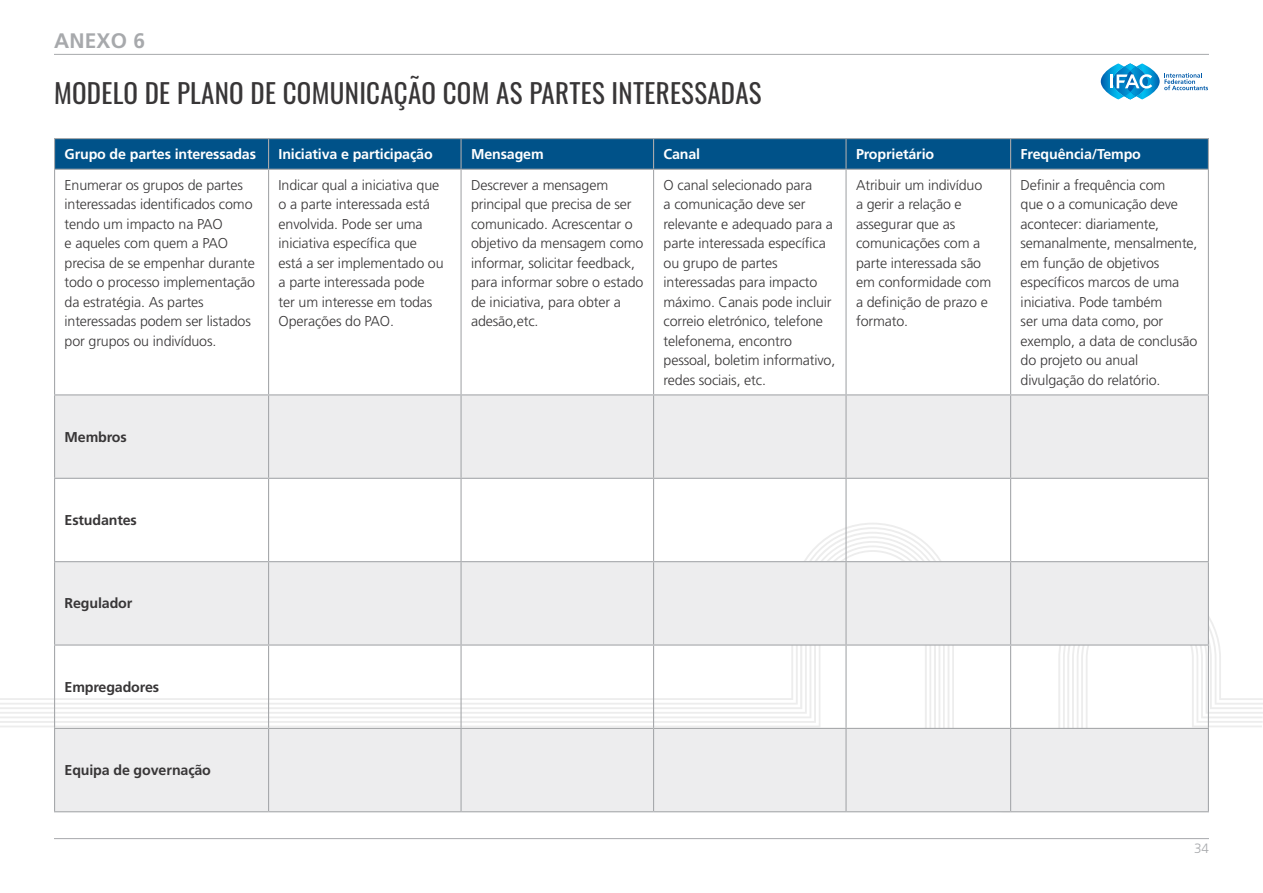
<style>
.page{position:relative;width:1263px;height:893px;background:#fff}
.page>*{position:absolute;margin:0;border:0;box-sizing:border-box;transform-origin:0 0}
.t1{font:27px "Oswald";letter-spacing:.01em;color:#383637}
.t2{font:700 21px "Frutiger LT Std";letter-spacing:.01em;color:#a7a9ac}
.t3{font:300 14.25px/19.5px "Frutiger LT Std";letter-spacing:-.01em;color:#383637}
.t4{font:700 14.25px "Frutiger LT Std";letter-spacing:-.01em;color:#fff}
.t5{font:700 14.25px "Frutiger LT Std";letter-spacing:-.01em;color:#383637}
.t6{font:300 13.5px "Frutiger LT Std";color:#a7a9ac}
</style>
<div class="page">
<hr style="left:54px;top:54px;width:1155px;height:1px;background:#a7a9ac">
<hr style="left:54px;top:838px;width:1155px;height:1px;background:#a7a9ac">
<svg style="left:0;top:617px;width:1262px;height:110px"></svg>
<div style="left:55px;top:139px;width:1153px;height:30px;background:#005289"></div>
<svg style="left:55px;top:395px;width:1153px;height:416px;fill:#ededee"></svg>
<hr style="left:54px;top:138px;width:215px;height:1px;background:#a7a9ac">
<hr style="left:54px;top:139px;width:1px;height:30px;background:#a7a9ac">
<hr style="left:269px;top:138px;width:192px;height:1px;background:#a7a9ac">
<hr style="left:268px;top:139px;width:1px;height:30px;background:#a7a9ac">
<hr style="left:461px;top:138px;width:192px;height:1px;background:#a7a9ac">
<hr style="left:460px;top:139px;width:2px;height:30px;background:#a7a9ac">
<hr style="left:653px;top:138px;width:193px;height:1px;background:#a7a9ac">
<hr style="left:653px;top:139px;width:1px;height:30px;background:#a7a9ac">
<hr style="left:846px;top:138px;width:164px;height:1px;background:#a7a9ac">
<hr style="left:845px;top:139px;width:2px;height:30px;background:#a7a9ac">
<hr style="left:1010px;top:138px;width:199px;height:1px;background:#a7a9ac">
<hr style="left:1010px;top:139px;width:1px;height:30px;background:#a7a9ac">
<hr style="left:1208px;top:139px;width:1px;height:30px;background:#a7a9ac">
<hr style="left:54px;top:169px;width:215px;height:1px;background:#a7a9ac">
<hr style="left:54px;top:170px;width:1px;height:224px;background:#a7a9ac">
<hr style="left:269px;top:169px;width:192px;height:1px;background:#a7a9ac">
<hr style="left:268px;top:170px;width:1px;height:224px;background:#a7a9ac">
<hr style="left:461px;top:169px;width:192px;height:1px;background:#a7a9ac">
<hr style="left:460px;top:170px;width:2px;height:224px;background:#a7a9ac">
<hr style="left:653px;top:169px;width:193px;height:1px;background:#a7a9ac">
<hr style="left:653px;top:170px;width:1px;height:224px;background:#a7a9ac">
<hr style="left:846px;top:169px;width:164px;height:1px;background:#a7a9ac">
<hr style="left:845px;top:170px;width:2px;height:224px;background:#a7a9ac">
<hr style="left:1010px;top:169px;width:199px;height:1px;background:#a7a9ac">
<hr style="left:1010px;top:170px;width:1px;height:224px;background:#a7a9ac">
<hr style="left:1208px;top:170px;width:1px;height:224px;background:#a7a9ac">
<hr style="left:54px;top:394px;width:215px;height:1px;background:#a7a9ac">
<hr style="left:54px;top:395px;width:1px;height:83px;background:#a7a9ac">
<hr style="left:269px;top:394px;width:192px;height:1px;background:#a7a9ac">
<hr style="left:268px;top:395px;width:1px;height:83px;background:#a7a9ac">
<hr style="left:461px;top:394px;width:192px;height:1px;background:#a7a9ac">
<hr style="left:460px;top:395px;width:2px;height:83px;background:#a7a9ac">
<hr style="left:653px;top:394px;width:193px;height:1px;background:#a7a9ac">
<hr style="left:653px;top:395px;width:1px;height:83px;background:#a7a9ac">
<hr style="left:846px;top:394px;width:164px;height:1px;background:#a7a9ac">
<hr style="left:845px;top:395px;width:2px;height:83px;background:#a7a9ac">
<hr style="left:1010px;top:394px;width:199px;height:1px;background:#a7a9ac">
<hr style="left:1010px;top:395px;width:1px;height:83px;background:#a7a9ac">
<hr style="left:1208px;top:395px;width:1px;height:83px;background:#a7a9ac">
<hr style="left:54px;top:478px;width:215px;height:1px;background:#a7a9ac">
<hr style="left:54px;top:479px;width:1px;height:82px;background:#a7a9ac">
<hr style="left:269px;top:478px;width:192px;height:1px;background:#a7a9ac">
<hr style="left:268px;top:479px;width:1px;height:82px;background:#a7a9ac">
<hr style="left:461px;top:478px;width:192px;height:1px;background:#a7a9ac">
<hr style="left:460px;top:479px;width:2px;height:82px;background:#a7a9ac">
<hr style="left:653px;top:478px;width:193px;height:1px;background:#a7a9ac">
<hr style="left:653px;top:479px;width:1px;height:82px;background:#a7a9ac">
<hr style="left:846px;top:478px;width:164px;height:1px;background:#a7a9ac">
<hr style="left:845px;top:479px;width:2px;height:82px;background:#a7a9ac">
<hr style="left:1010px;top:478px;width:199px;height:1px;background:#a7a9ac">
<hr style="left:1010px;top:479px;width:1px;height:82px;background:#a7a9ac">
<hr style="left:1208px;top:479px;width:1px;height:82px;background:#a7a9ac">
<hr style="left:54px;top:561px;width:215px;height:1px;background:#a7a9ac">
<hr style="left:54px;top:562px;width:1px;height:82px;background:#a7a9ac">
<hr style="left:269px;top:561px;width:192px;height:1px;background:#a7a9ac">
<hr style="left:268px;top:562px;width:1px;height:82px;background:#a7a9ac">
<hr style="left:461px;top:561px;width:192px;height:1px;background:#a7a9ac">
<hr style="left:460px;top:562px;width:2px;height:82px;background:#a7a9ac">
<hr style="left:653px;top:561px;width:193px;height:1px;background:#a7a9ac">
<hr style="left:653px;top:562px;width:1px;height:82px;background:#a7a9ac">
<hr style="left:846px;top:561px;width:164px;height:1px;background:#a7a9ac">
<hr style="left:845px;top:562px;width:2px;height:82px;background:#a7a9ac">
<hr style="left:1010px;top:561px;width:199px;height:1px;background:#a7a9ac">
<hr style="left:1010px;top:562px;width:1px;height:82px;background:#a7a9ac">
<hr style="left:1208px;top:562px;width:1px;height:82px;background:#a7a9ac">
<hr style="left:54px;top:644px;width:215px;height:2px;background:#a7a9ac">
<hr style="left:54px;top:646px;width:1px;height:82px;background:#a7a9ac">
<hr style="left:269px;top:644px;width:192px;height:2px;background:#a7a9ac">
<hr style="left:268px;top:646px;width:1px;height:82px;background:#a7a9ac">
<hr style="left:461px;top:644px;width:192px;height:2px;background:#a7a9ac">
<hr style="left:460px;top:646px;width:2px;height:82px;background:#a7a9ac">
<hr style="left:653px;top:644px;width:193px;height:2px;background:#a7a9ac">
<hr style="left:653px;top:646px;width:1px;height:82px;background:#a7a9ac">
<hr style="left:846px;top:644px;width:164px;height:2px;background:#a7a9ac">
<hr style="left:845px;top:646px;width:2px;height:82px;background:#a7a9ac">
<hr style="left:1010px;top:644px;width:199px;height:2px;background:#a7a9ac">
<hr style="left:1010px;top:646px;width:1px;height:82px;background:#a7a9ac">
<hr style="left:1208px;top:646px;width:1px;height:82px;background:#a7a9ac">
<hr style="left:54px;top:728px;width:215px;height:1px;background:#a7a9ac">
<hr style="left:54px;top:729px;width:1px;height:82px;background:#a7a9ac">
<hr style="left:269px;top:728px;width:192px;height:1px;background:#a7a9ac">
<hr style="left:268px;top:729px;width:1px;height:82px;background:#a7a9ac">
<hr style="left:461px;top:728px;width:192px;height:1px;background:#a7a9ac">
<hr style="left:460px;top:729px;width:2px;height:82px;background:#a7a9ac">
<hr style="left:653px;top:728px;width:193px;height:1px;background:#a7a9ac">
<hr style="left:653px;top:729px;width:1px;height:82px;background:#a7a9ac">
<hr style="left:846px;top:728px;width:164px;height:1px;background:#a7a9ac">
<hr style="left:845px;top:729px;width:2px;height:82px;background:#a7a9ac">
<hr style="left:1010px;top:728px;width:199px;height:1px;background:#a7a9ac">
<hr style="left:1010px;top:729px;width:1px;height:82px;background:#a7a9ac">
<hr style="left:1208px;top:729px;width:1px;height:82px;background:#a7a9ac">
<hr style="left:54px;top:811px;width:215px;height:1px;background:#a7a9ac">
<hr style="left:269px;top:811px;width:192px;height:1px;background:#a7a9ac">
<hr style="left:461px;top:811px;width:192px;height:1px;background:#a7a9ac">
<hr style="left:653px;top:811px;width:193px;height:1px;background:#a7a9ac">
<hr style="left:846px;top:811px;width:164px;height:1px;background:#a7a9ac">
<hr style="left:1010px;top:811px;width:199px;height:1px;background:#a7a9ac">
<svg style="left:1101px;top:63px;width:107px;height:36px"></svg>
<h2 class="t2" style="left:54px;top:29px;width:93px">ANEXO 6</h2>
<h1 class="t1" style="left:54px;top:69px;width:709px">MODELO DE PLANO DE COMUNICAÇÃO COM AS PARTES INTERESSADAS</h1>
<p class="t4" style="left:65px;top:146px;width:193px">Grupo de partes interessadas</p>
<p class="t4" style="left:279px;top:146px;width:156px">Iniciativa e participação</p>
<p class="t4" style="left:471px;top:146px;width:74px">Mensagem</p>
<p class="t4" style="left:663px;top:146px;width:38px">Canal</p>
<p class="t4" style="left:856px;top:146px;width:80px">Proprietário</p>
<p class="t4" style="left:1020px;top:146px;width:122px">Frequência/Tempo</p>
<p class="t3" style="left:65px;top:175px;width:192px">Enumerar os grupos de partes interessadas identificados como tendo um impacto na PAO<br>e aqueles com quem a PAO precisa de se empenhar durante todo o processo implementação da estratégia. As partes interessadas podem ser listados por grupos ou indivíduos.</p>
<p class="t3" style="left:279px;top:175px;width:167px">Indicar qual a iniciativa que o a parte interessada está envolvida. Pode ser uma iniciativa específica que está a ser implementado ou a parte interessada pode ter um interesse em todas<br>Operações do PAO.</p>
<p class="t3" style="left:471px;top:175px;width:174px">Descrever a mensagem principal que precisa de ser comunicado. Acrescentar o objetivo da mensagem como informar, solicitar feedback, para informar sobre o estado de iniciativa, para obter a adesão,etc.</p>
<p class="t3" style="left:663px;top:175px;width:173px">O canal selecionado para<br>a comunicação deve ser relevante e adequado para a parte interessada específica ou grupo de partes interessadas para impacto máximo. Canais pode incluir correio eletrónico, telefone telefonema, encontro pessoal, boletim informativo, redes sociais, etc.</p>
<p class="t3" style="left:856px;top:175px;width:137px">Atribuir um indivíduo a gerir a relação e assegurar que as comunicações com a parte interessada são em conformidade com a definição de prazo e formato.</p>
<p class="t3" style="left:1021px;top:175px;width:178px">Definir a frequência com<br>que o a comunicação deve acontecer: diariamente, semanalmente, mensalmente, em função de objetivos específicos marcos de uma iniciativa. Pode também<br>ser uma data como, por exemplo, a data de conclusão do projeto ou anual divulgação do relatório.</p>
<p class="t5" style="left:65px;top:428px;width:64px">Membros</p>
<p class="t5" style="left:65px;top:512px;width:74px">Estudantes</p>
<p class="t5" style="left:65px;top:595px;width:69px">Regulador</p>
<p class="t5" style="left:65px;top:678px;width:96px">Empregadores</p>
<p class="t5" style="left:65px;top:762px;width:148px">Equipa de governação</p>
<p class="t6" style="left:1194px;top:841px;width:16px">34</p>
</div>
